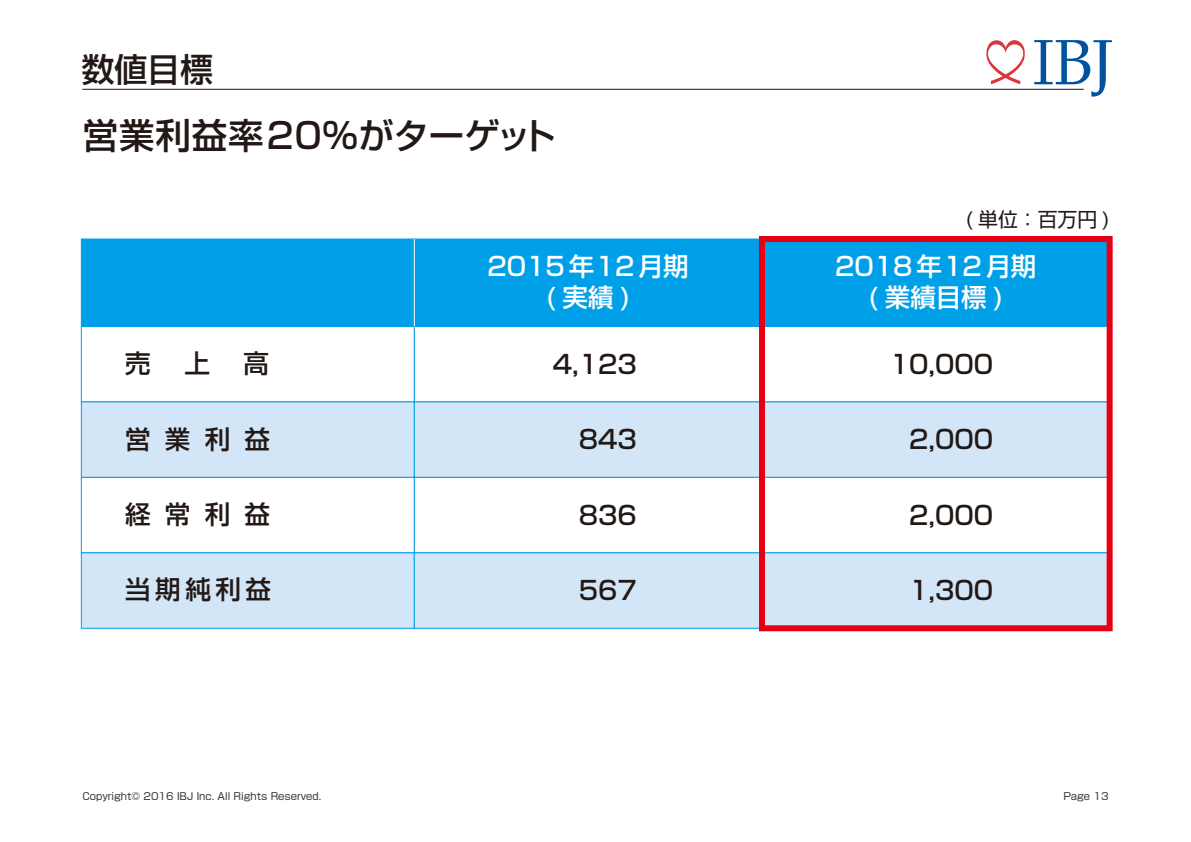
<style>
.page{position:relative;width:1191px;height:842px;background:#fff}
.page>*{position:absolute;margin:0;border:0;box-sizing:border-box;transform-origin:0 0}
.t1{font:500 35.4px "Shin Go Pr 6";letter-spacing:.025em;color:#221815}
.t2{font:500 33px "Shin Go Pr 6";color:#221815}
.t3{font:500 25.5px "Shin Go Pr 6 N";color:#221815}
.t4{font:500 25.5px/31.9px "Shin Go Pr 6";color:#fff;text-align:center}
.t5{font:500 25.5px "Shin Go Pr 6";letter-spacing:.56em;color:#221815}
.t6{font:19.8px "Shin Go Pr 6 N";color:#221815}
.t7{font:9.9px "Shin Go Pr 6 N";color:#323333}
</style>
<div class="page">
<svg style="left:1034px;top:40px;width:78px;height:57px"></svg>
<svg style="left:986px;top:40px;width:39px;height:44px"></svg>
<hr style="left:82px;top:89px;width:1001px;height:1px;background:#221815">
<div style="left:81px;top:239px;width:333px;height:88px;background:#00a0e9;border:1px solid #00a0e9"></div>
<div style="left:81px;top:326px;width:333px;height:76px;background:#fff;border:1px solid #00a0e9"></div>
<div style="left:81px;top:402px;width:333px;height:76px;background:#d3e6f7"></div>
<div style="left:81px;top:477px;width:333px;height:76px;background:#fff;border:1px solid #00a0e9"></div>
<div style="left:81px;top:553px;width:333px;height:75px;background:#d3e6f7"></div>
<div style="left:414px;top:239px;width:348px;height:88px;background:#00a0e9"></div>
<div style="left:761px;top:239px;width:348px;height:88px;background:#00a0e9"></div>
<div style="left:414px;top:326px;width:348px;height:76px;background:#fff;border:1px solid #00a0e9"></div>
<div style="left:761px;top:326px;width:348px;height:76px;background:#fff;border:1px solid #00a0e9"></div>
<div style="left:414px;top:402px;width:348px;height:76px;background:#d3e6f7"></div>
<div style="left:761px;top:402px;width:348px;height:76px;background:#d3e6f7"></div>
<div style="left:414px;top:477px;width:348px;height:76px;background:#fff;border:1px solid #00a0e9"></div>
<div style="left:761px;top:477px;width:348px;height:76px;background:#fff;border:1px solid #00a0e9"></div>
<div style="left:414px;top:553px;width:348px;height:75px;background:#d3e6f7"></div>
<div style="left:761px;top:553px;width:348px;height:75px;background:#d3e6f7"></div>
<hr style="left:414px;top:239px;width:1px;height:87px;background:#fff">
<div style="left:759px;top:236px;width:353px;height:395px;border:6px solid #e60012"></div>
<h2 class="t2" style="left:81px;top:42px;width:133px">数値目標</h2>
<h1 class="t1" style="left:83px;top:106px;width:475px">営業利益率20％がターゲット</h1>
<h3 class="t6" style="left:966px;top:204px;width:145px">( 単位：百万円 )</h3>
<h3 class="t4" style="left:487px;top:248px;width:203px">2015年12月期(実績)</h3>
<h3 class="t4" style="left:835px;top:248px;width:203px">2018年12月期( 業績目標 )</h3>
<h3 class="t5" style="left:125px;top:342px;width:27px">売</h3>
<h3 class="t5" style="left:184px;top:342px;width:27px">上</h3>
<h3 class="t5" style="left:243px;top:342px;width:27px">高</h3>
<h3 class="t3" style="left:553px;top:343px;width:86px">4,123</h3>
<h3 class="t3" style="left:889px;top:343px;width:105px">10,000</h3>
<h3 class="t5" style="left:125px;top:418px;width:146px">営業利益</h3>
<h3 class="t3" style="left:579px;top:418px;width:60px">843</h3>
<h3 class="t3" style="left:909px;top:418px;width:86px">2,000</h3>
<h3 class="t5" style="left:125px;top:493px;width:146px">経常利益</h3>
<h3 class="t3" style="left:579px;top:494px;width:60px">836</h3>
<h3 class="t3" style="left:909px;top:494px;width:86px">2,000</h3>
<h3 class="t5" style="left:125px;top:569px;width:147px">当期純利益</h3>
<h3 class="t3" style="left:579px;top:569px;width:60px">567</h3>
<h3 class="t3" style="left:909px;top:569px;width:86px">1,300</h3>
<p class="t7" style="left:82px;top:788px;width:240px">Copyright© 2016 IBJ Inc. All Rights Reserved.</p>
<p class="t7" style="left:1063px;top:788px;width:47px">Page 13</p>
</div>
